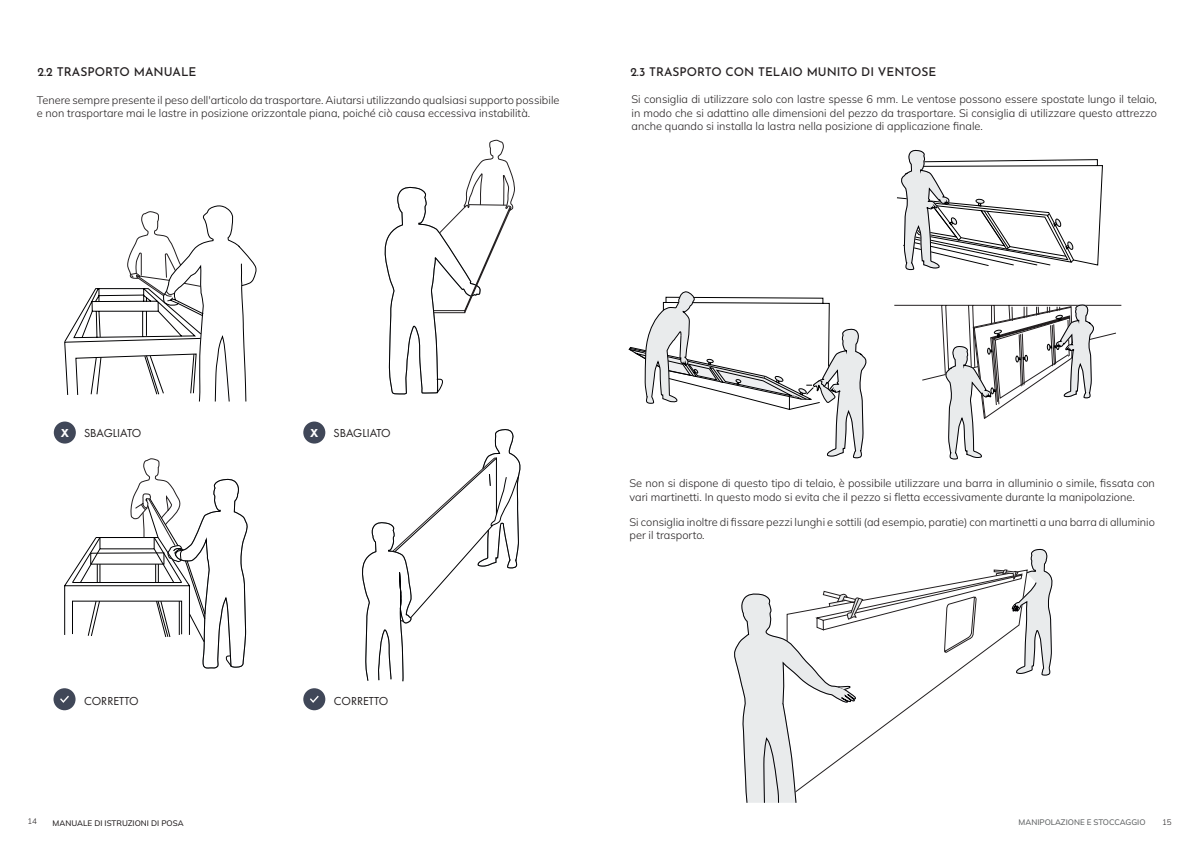
<style>
.page{position:relative;width:1191px;height:842px;background:#fff}
.page>*{position:absolute;margin:0;border:0;box-sizing:border-box;transform-origin:0 0}
.Parrafo_normal{font:100 12.1px "Josefin Sans";color:#231f20}
.Parrafo_normal-2{font:100 12px "Josefin Sans";color:#231f20}
.Parrafo_normal-3{font:12px "Futura Cyrillic";color:#231f20}
.Parrafo_normal-4{font:800 12px "Futura Cyrillic";color:#fff}
.Parrafo_normal-5{font:200 11px/13.2px "Mulish";color:#231f20}
.t1{font:500 8px "Mulish";color:#231f20}
.t2{font:500 8px "Mulish";color:#5f6263}
.t3{font:200 8px "Mulish";color:#231f20}
</style>
<div class="page">
<svg style="left:64px;top:211px;width:108px;height:184px"></svg>
<svg style="left:411px;top:140px;width:104px;height:254px"></svg>
<svg style="left:172px;top:186px;width:239px;height:496px"></svg>
<svg style="left:378px;top:428px;width:143px;height:253px"></svg>
<div style="left:53px;top:688px;width:23px;height:22px;background:#404758;border-radius:50%"></div>
<svg style="left:60px;top:458px;width:188px;height:253px"></svg>
<div style="left:303px;top:688px;width:22px;height:22px;background:#404758;border-radius:50%"></div>
<svg style="left:310px;top:696px;width:9px;height:7px"></svg>
<div style="left:54px;top:421px;width:22px;height:23px;background:#404758;border-radius:50%"></div>
<div style="left:303px;top:421px;width:22px;height:23px;background:#404758;border-radius:50%"></div>
<svg style="left:628px;top:291px;width:239px;height:167px"></svg>
<svg style="left:897px;top:149px;width:206px;height:121px"></svg>
<svg style="left:894px;top:304px;width:228px;height:156px"></svg>
<svg style="left:896px;top:575px;width:97px;height:143px"></svg>
<svg style="left:993px;top:548px;width:60px;height:128px"></svg>
<svg style="left:734px;top:590px;width:162px;height:213px"></svg>
<svg style="left:763px;top:737px;width:16px;height:66px"></svg>
<svg style="left:837px;top:686px;width:13px;height:4px"></svg>
<p class="Parrafo_normal" style="left:37px;top:62px;width:160px">2.2 TRASPORTO MANUALE</p>
<p class="Parrafo_normal-2" style="left:630px;top:62px;width:307px">2.3 TRASPORTO CON TELAIO MUNITO DI VENTOSE</p>
<p class="Parrafo_normal-5" style="left:37px;top:93px;width:524px">Tenere sempre presente il peso dell'articolo da trasportare. Aiutarsi utilizzando qualsiasi supporto possibile e non trasportare mai le lastre in posizione orizzontale piana, poiché ciò causa eccessiva instabilità.</p>
<p class="Parrafo_normal-5" style="left:631px;top:93px;width:527px;text-align:justify">Si consiglia di utilizzare solo con lastre spesse 6 mm. Le ventose possono essere spostate lungo il telaio, in modo che si adattino alle dimensioni del pezzo da trasportare. Si consiglia di utilizzare questo attrezzo anche quando si installa la lastra nella posizione di applicazione finale.</p>
<p class="Parrafo_normal-4" style="left:61px;top:426px;width:10px">X</p>
<p class="Parrafo_normal-3" style="left:84px;top:426px;width:59px">SBAGLIATO</p>
<p class="Parrafo_normal-4" style="left:310px;top:426px;width:10px">X</p>
<p class="Parrafo_normal-3" style="left:333px;top:426px;width:59px">SBAGLIATO</p>
<p class="Parrafo_normal-3" style="left:84px;top:694px;width:56px">CORRETTO</p>
<p class="Parrafo_normal-3" style="left:334px;top:694px;width:56px">CORRETTO</p>
<p class="Parrafo_normal-5" style="left:629px;top:476px;width:527px">Se non si dispone di questo tipo di telaio, è possibile utilizzare una barra in alluminio o simile, fissata con vari martinetti. In questo modo si evita che il pezzo si fletta eccessivamente durante la manipolazione.</p>
<p class="Parrafo_normal-5" style="left:629px;top:515px;width:527px">Si consiglia inoltre di fissare pezzi lunghi e sottili (ad esempio, paratie) con martinetti a una barra di alluminio per il trasporto.</p>
<p class="t3" style="left:27px;top:816px;width:11px">14</p>
<p class="t1" style="left:53px;top:817px;width:133px">MANUALE DI ISTRUZIONI DI POSA</p>
<p class="t2" style="left:1018px;top:816px;width:128px">MANIPOLAZIONE E STOCCAGGIO</p>
<p class="t3" style="left:1162px;top:816px;width:11px">15</p>
</div>
